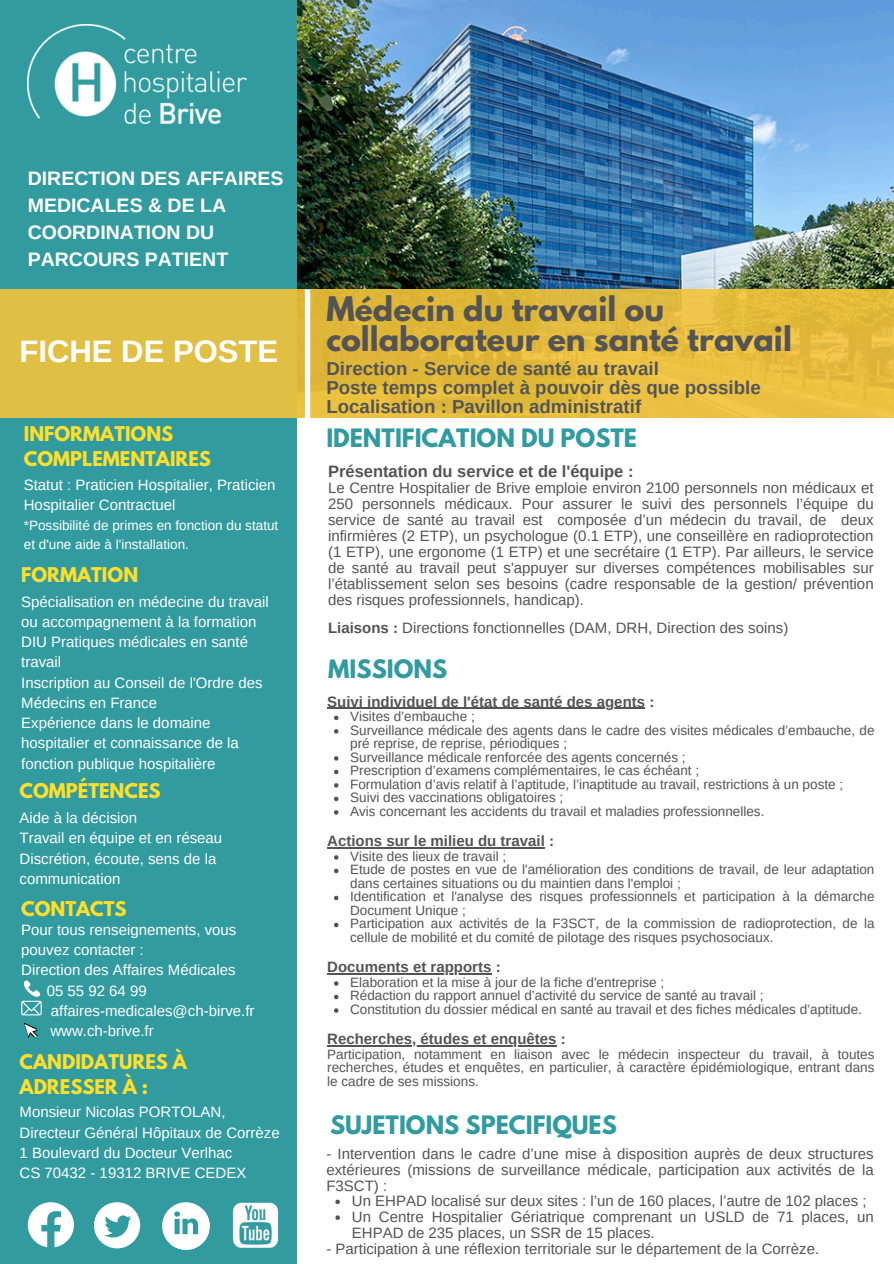
<style>
.page{position:relative;width:894px;height:1264px;background:#fff}
.page>*{position:absolute;margin:0;border:0;box-sizing:border-box;transform-origin:0 0}
.t1{font:700 31.05px "Arimo";color:#fff}
.t2{font:700 30px/30.3px "League Spartan";color:#545454}
.t3{font:700 22.5px "League Spartan";color:#329b9f}
.t4{font:700 19.5px/27px "Arimo";color:#fff}
.t5{font:700 18.75px/19.2px "Arimo";color:#545454}
.t6{font:700 18px/24.8px "League Spartan";color:#ffdf2b}
.t7{font:700 16.5px "Arimo";color:#545454}
.t8{font:15px/16px "Arimo";color:#545454;text-align:justify}
.t9{font:15px/20.2px "Arimo";color:#fff}
.t10{font:700 15px "Arimo";color:#545454}
.t11{font:13.5px/13.5px "Arimo";color:#545454}
.t12{font:13.5px/18.8px "Arimo";color:#fff}
.s1{font-weight:700}
</style>
<div class="page">
<img style="left:296px;top:0;width:597px;height:289px">
<div style="left:0;top:0;width:296px;height:1263px;background:#329b9f"></div>
<div style="left:310px;top:289px;width:583px;height:128px;background:linear-gradient(to right,#dfb739,#eac042)"></div>
<div style="left:0;top:289px;width:304px;height:128px;background:#e0c044"></div>
<img style="left:28px;top:25px;width:218px;height:99px">
<svg style="left:21px;top:980px;width:20px;height:58px"></svg>
<hr style="left:327px;top:707px;width:318px;height:2px;background:#545454">
<svg style="left:334px;top:715px;width:4px;height:5px"></svg>
<svg style="left:334px;top:729px;width:4px;height:4px"></svg>
<svg style="left:334px;top:756px;width:4px;height:4px"></svg>
<svg style="left:334px;top:769px;width:4px;height:5px"></svg>
<svg style="left:334px;top:783px;width:4px;height:4px"></svg>
<svg style="left:334px;top:796px;width:4px;height:5px"></svg>
<svg style="left:334px;top:810px;width:4px;height:4px"></svg>
<hr style="left:327px;top:847px;width:217px;height:1px;background:#545454">
<svg style="left:334px;top:855px;width:4px;height:4px"></svg>
<svg style="left:334px;top:868px;width:4px;height:5px"></svg>
<svg style="left:334px;top:895px;width:4px;height:5px"></svg>
<svg style="left:334px;top:922px;width:4px;height:5px"></svg>
<hr style="left:327px;top:973px;width:164px;height:1px;background:#545454">
<svg style="left:334px;top:981px;width:4px;height:4px"></svg>
<svg style="left:334px;top:994px;width:4px;height:5px"></svg>
<svg style="left:334px;top:1008px;width:4px;height:4px"></svg>
<hr style="left:327px;top:1045px;width:229px;height:1px;background:#545454">
<svg style="left:335px;top:1199px;width:5px;height:5px"></svg>
<svg style="left:335px;top:1215px;width:5px;height:4px"></svg>
<svg style="left:28px;top:1202px;width:46px;height:45px"></svg>
<svg style="left:94px;top:1202px;width:46px;height:46px"></svg>
<div style="left:162px;top:1202px;width:48px;height:47px;background:#fff;border-radius:50%"></div>
<svg style="left:169px;top:1209px;width:41px;height:41px"></svg>
<img style="left:232px;top:1202px;width:46px;height:46px">
<p class="t4" style="left:28px;top:165px;width:257px">DIRECTION DES AFFAIRES<br>MEDICALES &amp; DE LA<br>COORDINATION DU<br>PARCOURS PATIENT</p>
<p class="t1" style="left:20px;top:334px;width:260px">FICHE DE POSTE</p>
<p class="t2" style="left:326px;top:297px;width:467px">Médecin du travail ou collaborateur en santé travail</p>
<p class="t5" style="left:326px;top:358px;width:436px">Direction - Service de santé au travail<br>Poste temps complet à pouvoir dès que possible<br>Localisation : Pavillon administratif</p>
<p class="t6" style="left:24px;top:424px;width:151px">INFORMATIONS</p>
<p class="t3" style="left:326px;top:427px;width:312px">IDENTIFICATION DU POSTE</p>
<p class="t6" style="left:24px;top:448px;width:189px">COMPLEMENTAIRES</p>
<p class="t9" style="left:24px;top:474px;width:253px;line-height:20.7px">Statut : Praticien Hospitalier, Praticien<br>Hospitalier Contractuel</p>
<h3 class="t12" style="left:24px;top:515px;width:256px">*Possibilité de primes en fonction du statut et d'une aide à l'installation.</h3>
<h4 class="t7" style="left:328px;top:462px;width:307px">Présentation du service et de l'équipe :</h4>
<p class="t8" style="left:328px;top:479px;width:547px">Le Centre Hospitalier de Brive emploie environ 2100 personnels non médicaux et 250 personnels médicaux. Pour assurer le suivi des personnels l’équipe du service de santé au travail est composée d’un médecin du travail, de deux infirmières (2 ETP), un psychologue (0.1 ETP), une conseillère en radioprotection (1 ETP), une ergonome (1 ETP) et une secrétaire (1 ETP). Par ailleurs, le service de santé au travail peut s'appuyer sur diverses compétences mobilisables sur l’établissement selon ses besoins (cadre responsable de la gestion/ prévention des risques professionnels, handicap).</p>
<p class="t8" style="left:328px;top:619px;width:461px"><span class="s1">Liaisons :</span> Directions fonctionnelles (DAM, DRH, Direction des soins)</p>
<p class="t6" style="left:21px;top:564px;width:118px">FORMATION</p>
<h6 class="t9" style="left:21px;top:591px;width:249px">Spécialisation en médecine du travail ou accompagnement à la formation<br>DIU Pratiques médicales en santé travail</h6>
<p class="t9" style="left:21px;top:672px;width:243px">Inscription au Conseil de l'Ordre des<br>Médecins en France</p>
<p class="t9" style="left:21px;top:712px;width:219px">Expérience dans le domaine hospitalier et connaissance de la fonction publique hospitalière</p>
<p class="t3" style="left:328px;top:657px;width:120px">MISSIONS</p>
<p class="t10" style="left:327px;top:693px;width:328px">Suivi individuel de l'état de santé des agents :</p>
<p class="t11" style="left:350px;top:709px;width:126px">Visites d’embauche ;</p>
<p class="t11" style="left:350px;top:723px;width:525px">Surveillance médicale des agents dans le cadre des visites médicales d’embauche, de pré reprise, de reprise, périodiques ;</p>
<p class="t11" style="left:350px;top:750px;width:337px">Surveillance médicale renforcée des agents concernés ;</p>
<p class="t11" style="left:350px;top:763px;width:350px">Prescription d’examens complémentaires, le cas échéant ;</p>
<h4 class="t11" style="left:350px;top:777px;width:494px">Formulation d’avis relatif à l’aptitude, l’inaptitude au travail, restrictions à un poste ;</h4>
<p class="t11" style="left:350px;top:790px;width:214px">Suivi des vaccinations obligatoires ;</p>
<p class="t11" style="left:350px;top:804px;width:415px">Avis concernant les accidents du travail et maladies professionnelles.</p>
<p class="t10" style="left:327px;top:832px;width:228px">Actions sur le milieu du travail :</p>
<p class="t11" style="left:350px;top:849px;width:157px">Visite des lieux de travail ;</p>
<p class="t11" style="left:350px;top:862px;width:525px">Etude de postes en vue de l'amélioration des conditions de travail, de leur adaptation dans certaines situations ou du maintien dans l'emploi ;</p>
<p class="t11" style="left:350px;top:889px;width:525px">Identification et l'analyse des risques professionnels et participation à la démarche<br>Document Unique ;</p>
<p class="t11" style="left:350px;top:916px;width:525px">Participation aux activités de la F3SCT, de la commission de radioprotection, de la cellule de mobilité et du comité de pilotage des risques psychosociaux.</p>
<p class="t10" style="left:327px;top:958px;width:175px">Documents et rapports :</p>
<h2 class="t11" style="left:350px;top:975px;width:315px">Elaboration et la mise à jour de la fiche d'entreprise ;</h2>
<h5 class="t11" style="left:350px;top:988px;width:415px">Rédaction du rapport annuel d’activité du service de santé au travail ;</h5>
<h1 class="t11" style="left:350px;top:1002px;width:513px">Constitution du dossier médical en santé au travail et des fiches médicales d’aptitude.</h1>
<h4 class="t10" style="left:327px;top:1030px;width:240px">Recherches, études et enquêtes :</h4>
<h3 class="t11" style="left:327px;top:1047px;width:548px;text-align:justify">Participation, notamment en liaison avec le médecin inspecteur du travail, à toutes recherches, études et enquêtes, en particulier, à caractère épidémiologique, entrant dans le cadre de ses missions.</h3>
<p class="t6" style="left:20px;top:780px;width:142px">COMPÉTENCES</p>
<p class="t9" style="left:20px;top:807px;width:119px">Aide à la décision</p>
<p class="t9" style="left:20px;top:828px;width:204px">Travail en équipe et en réseau</p>
<p class="t9" style="left:20px;top:848px;width:198px">Discrétion, écoute, sens de la communication</p>
<p class="t6" style="left:21px;top:898px;width:107px">CONTACTS</p>
<h4 class="t9" style="left:21px;top:919px;width:217px">Pour tous renseignements, vous pouvez contacter :</h4>
<p class="t9" style="left:21px;top:960px;width:216px">Direction des Affaires Médicales</p>
<p class="t9" style="left:47px;top:980px;width:102px">05 55 92 64 99</p>
<p class="t9" style="left:51px;top:1000px;width:205px">affaires-medicales@ch-birve.fr</p>
<h4 class="t9" style="left:50px;top:1020px;width:105px">www.ch-brive.fr</h4>
<p class="t6" style="left:20px;top:1051px;width:169px">CANDIDATURES À<br>ADRESSER À :</p>
<p class="t9" style="left:20px;top:1102px;width:207px">Monsieur Nicolas PORTOLAN,</p>
<h4 class="t9" style="left:20px;top:1122px;width:262px">Directeur Général Hôpitaux de Corrèze</h4>
<p class="t9" style="left:20px;top:1142px;width:214px">1 Boulevard du Docteur Verlhac</p>
<p class="t9" style="left:20px;top:1162px;width:228px">CS 70432 - 19312 BRIVE CEDEX</p>
<p class="t3" style="left:330px;top:1113px;width:288px">SUJETIONS SPECIFIQUES</p>
<p class="t8" style="left:326px;top:1145px;width:548px">- Intervention dans le cadre d’une mise à disposition auprès de deux structures extérieures (missions de surveillance médicale, participation aux activités de la F3SCT) :</p>
<p class="t8" style="left:352px;top:1193px;width:516px">Un EHPAD localisé sur deux sites : l’un de 160 places, l’autre de 102 places ;</p>
<p class="t8" style="left:352px;top:1208px;width:523px">Un Centre Hospitalier Gériatrique comprenant un USLD de 71 places, un<br>EHPAD de 235 places, un SSR de 15 places.</p>
<h6 class="t8" style="left:326px;top:1240px;width:494px">- Participation à une réflexion territoriale sur le département de la Corrèze.</h6>
</div>
